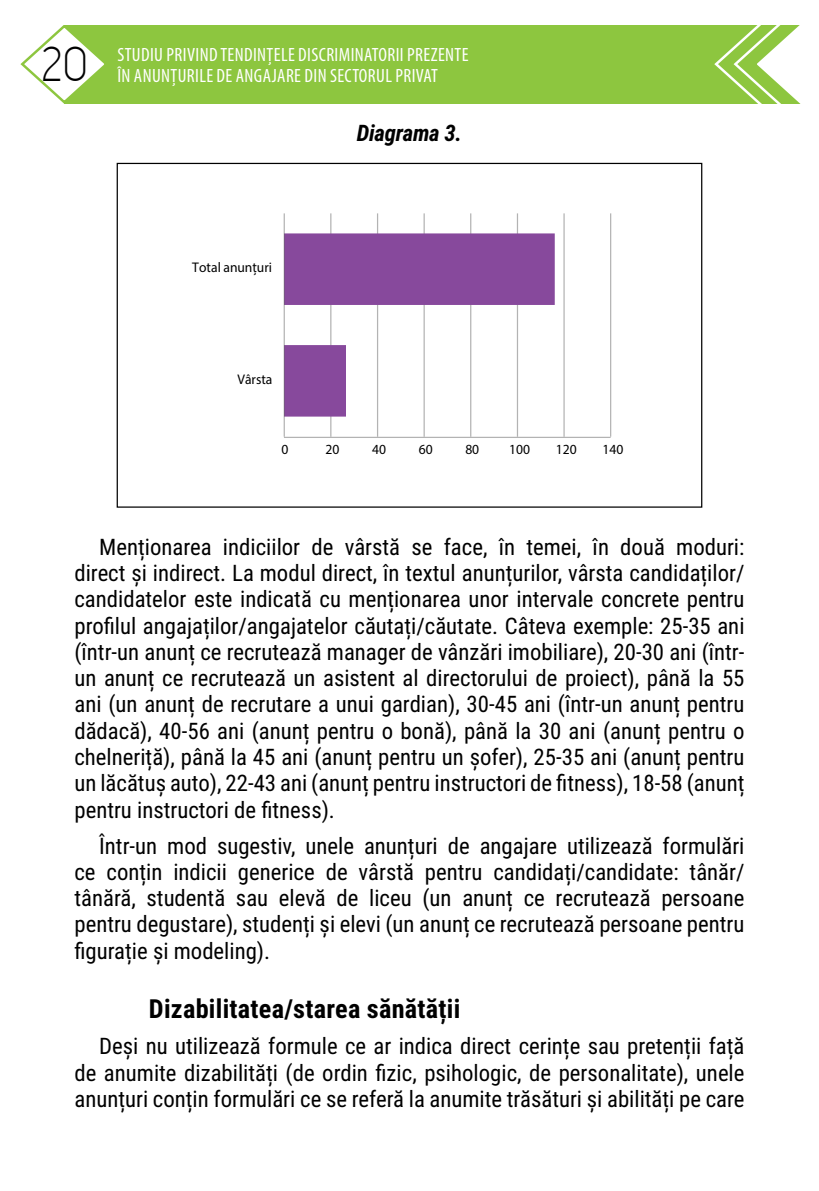
<style>
.page{position:relative;width:819px;height:1191px;background:#fff}
.page>*{position:absolute;margin:0;border:0;box-sizing:border-box;transform-origin:0 0}
.t1{font:49px "Capsuula";color:#000}
.t2{font:700 26.25px "Roboto Condensed";letter-spacing:.01em;color:#000}
.t3{font:22.75px/26.2px "Roboto Condensed";color:#000;text-align:justify}
.t4{font:italic 700 22.75px "Roboto Condensed";letter-spacing:-.01em;color:#000}
.t5{font:condensed 19.25px/21.2px "Myriad Pro";letter-spacing:.02em;color:#fff}
.t6{font:14px "Myriad Pro";color:#000}
</style>
<div class="page">
<div style="left:64px;top:24px;width:755px;height:80px;background:#8dc63f"></div>
<svg style="left:20px;top:24px;width:90px;height:80px"></svg>
<svg style="left:712px;top:24px;width:107px;height:80px"></svg>
<hr style="left:284px;top:437px;width:326px;height:1px;background:#000">
<hr style="left:610px;top:213px;width:1px;height:224px;background:#000">
<hr style="left:563px;top:213px;width:1px;height:224px;background:#000">
<hr style="left:517px;top:213px;width:1px;height:224px;background:#000">
<hr style="left:470px;top:213px;width:1px;height:224px;background:#000">
<hr style="left:423px;top:213px;width:2px;height:224px;background:#000">
<hr style="left:377px;top:213px;width:1px;height:224px;background:#000">
<hr style="left:330px;top:213px;width:1px;height:224px;background:#000">
<svg style="left:285px;top:233px;width:269px;height:183px"></svg>
<hr style="left:283px;top:213px;width:2px;height:224px;background:#000">
<h1 class="t1" style="left:41px;top:36px;width:48px">20</h1>
<p class="t5" style="left:117px;top:44px;width:353px">STUDIU PRIVIND TENDINȚELE DISCRIMINATORII PREZENTE<br>ÎN ANUNȚURILE DE ANGAJARE DIN SECTORUL PRIVAT</p>
<p class="t4" style="left:357px;top:117px;width:107px">Diagrama 3.</p>
<p class="t6" style="left:192px;top:259px;width:81px">Total anunțuri</p>
<p class="t6" style="left:237px;top:370px;width:36px">Vârsta</p>
<p class="t6" style="left:281px;top:440px;width:8px">0</p>
<p class="t6" style="left:325px;top:440px;width:15px">20</p>
<p class="t6" style="left:372px;top:440px;width:15px">40</p>
<p class="t6" style="left:418px;top:440px;width:15px">60</p>
<p class="t6" style="left:465px;top:440px;width:15px">80</p>
<p class="t6" style="left:509px;top:440px;width:22px">100</p>
<p class="t6" style="left:556px;top:440px;width:22px">120</p>
<p class="t6" style="left:602px;top:440px;width:22px">140</p>
<p class="t3" style="left:74px;top:533px;width:671px;text-indent:25px">Menționarea indiciilor de vârstă se face, în temei, în două moduri: direct și indirect. La modul direct, în textul anunțurilor, vârsta candidaților/ candidatelor este indicată cu menționarea unor intervale concrete pentru profilul angajaților/angajatelor căutați/căutate. Câteva exemple: 25-35 ani (într-un anunț ce recrutează manager de vânzări imobiliare), 20-30 ani (într&shy;un anunț ce recrutează un asistent al directorului de proiect), până la 55 ani (un anunț de recrutare a unui gardian), 30-45 ani (într-un anunț pentru dădacă), 40-56 ani (anunț pentru o bonă), până la 30 ani (anunț pentru o chelneriță), până la 45 ani (anunț pentru un șofer), 25-35 ani (anunț pentru un lăcătuș auto), 22-43 ani (anunț pentru instructori de fitness), 18-58 (anunț pentru instructori de fitness).</p>
<p class="t3" style="left:74px;top:831px;width:671px;text-indent:25px">Într-un mod sugestiv, unele anunțuri de angajare utilizează formulări ce conțin indicii generice de vârstă pentru candidați/candidate: tânăr/ tânără, studentă sau elevă de liceu (un anunț ce recrutează persoane pentru degustare), studenți și elevi (un anunț ce recrutează persoane pentru figurație și modeling).</p>
<p class="t2" style="left:149px;top:990px;width:313px">Dizabilitatea/starea sănătății</p>
<p class="t3" style="left:74px;top:1032px;width:671px;text-indent:25px">Deși nu utilizează formule ce ar indica direct cerințe sau pretenții față de anumite dizabilități (de ordin fizic, psihologic, de personalitate), unele anunțuri conțin formulări ce se referă la anumite trăsături și abilități pe care</p>
</div>
